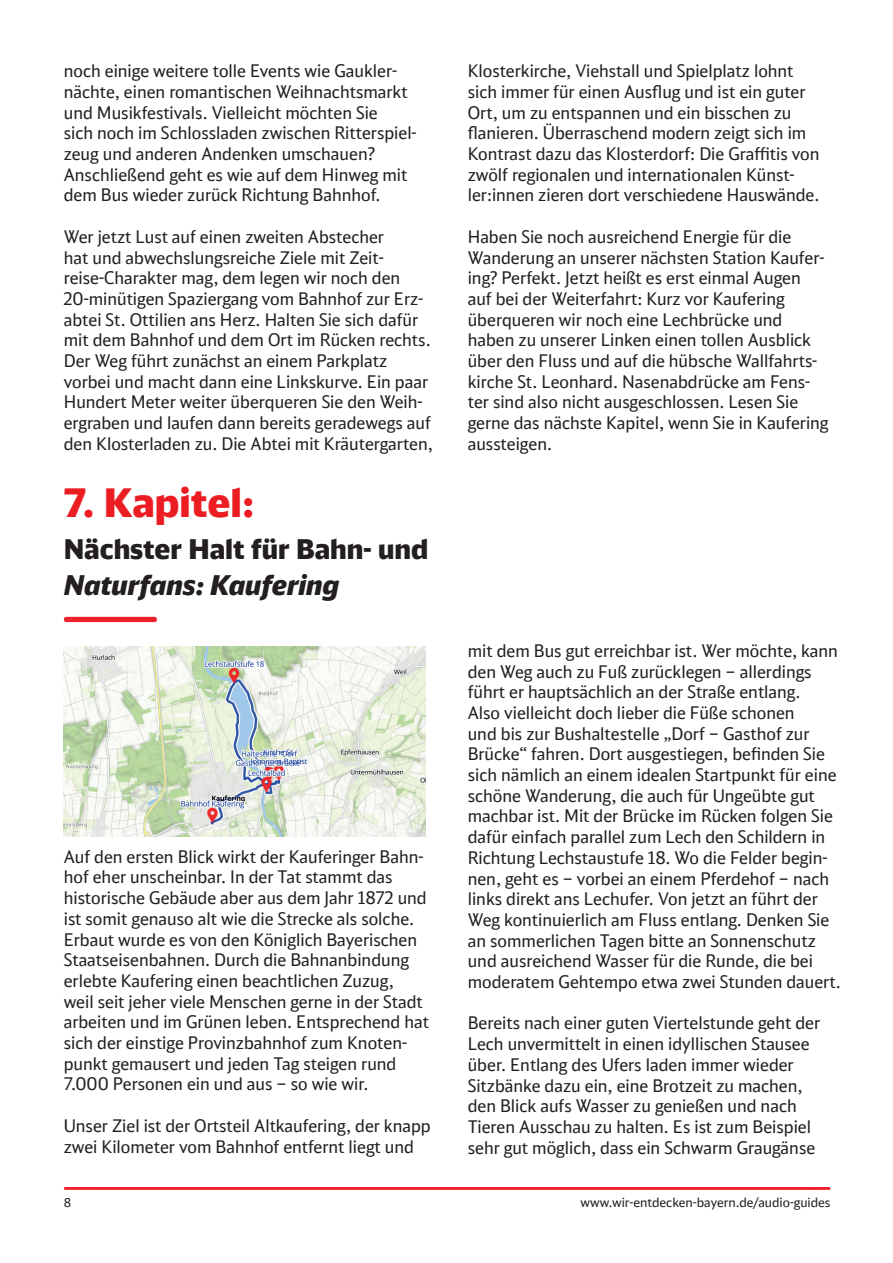
<style>
.page{position:relative;width:893px;height:1263px;background:#fff}
.page>*{position:absolute;margin:0;border:0;box-sizing:border-box;transform-origin:0 0}
.t1{font:900 39px "DB Head";color:#eb1d23}
.t2{font:900 27px "DB Head";color:#231f20}
.t3{font:italic 900 27px "DB Head";color:#231f20}
.t4{font:17.25px/20.7px "DB Head";color:#231f20}
.t5{font:12.75px "DB Head";color:#231f20}
.t6{font:12px "DB Head";color:#231f20}
</style>
<div class="page">
<svg style="left:63px;top:1187px;width:768px;height:3px;background:#ee2b34"></svg>
<img style="left:64px;top:646px;width:361px;height:191px">
<svg style="left:63px;top:617px;width:94px;height:5px"></svg>
<p class="t4" style="left:64px;top:60px;width:354px">noch einige weitere tolle Events wie Gaukler&shy;nächte, einen romantischen Weihnachtsmarkt und Musikfestivals. Vielleicht möchten Sie<br>sich noch im Schlossladen zwischen Ritterspiel&shy;zeug und anderen Andenken umschauen?<br>Anschließend geht es wie auf dem Hinweg mit dem Bus wieder zurück Richtung Bahnhof.</p>
<p class="t4" style="left:64px;top:226px;width:371px">Wer jetzt Lust auf einen zweiten Abstecher<br>hat und abwechslungsreiche Ziele mit Zeit&shy;reise-Charakter mag, dem legen wir noch den 20-minütigen Spaziergang vom Bahnhof zur Erz&shy;abtei St. Ottilien ans Herz. Halten Sie sich dafür mit dem Bahnhof und dem Ort im Rücken rechts.<br>Der Weg führt zunächst an einem Parkplatz vorbei und macht dann eine Linkskurve. Ein paar Hundert Meter weiter überqueren Sie den Weih&shy;ergraben und laufen dann bereits geradewegs auf den Klosterladen zu. Die Abtei mit Kräutergarten,</p>
<h1 class="t1" style="left:64px;top:477px;width:192px">7. Kapitel:</h1>
<h2 class="t2" style="left:64px;top:531px;width:366px">Nächster Halt für Bahn- und</h2>
<h2 class="t3" style="left:64px;top:567px;width:277px">Naturfans: Kaufering</h2>
<p class="t4" style="left:64px;top:846px;width:367px">Auf den ersten Blick wirkt der Kauferinger Bahn&shy;hof eher unscheinbar. In der Tat stammt das historische Gebäude aber aus dem Jahr 1872 und ist somit genauso alt wie die Strecke als solche.<br>Erbaut wurde es von den Königlich Bayerischen Staatseisenbahnen. Durch die Bahnanbindung erlebte Kaufering einen beachtlichen Zuzug,<br>weil seit jeher viele Menschen gerne in der Stadt arbeiten und im Grünen leben. Entsprechend hat sich der einstige Provinzbahnhof zum Knoten&shy;punkt gemausert und jeden Tag steigen rund 7.000 Personen ein und aus – so wie wir.</p>
<p class="t4" style="left:64px;top:1115px;width:368px">Unser Ziel ist der Ortsteil Altkaufering, der knapp zwei Kilometer vom Bahnhof entfernt liegt und</p>
<p class="t4" style="left:468px;top:60px;width:353px">Klosterkirche, Viehstall und Spielplatz lohnt sich immer für einen Ausflug und ist ein guter Ort, um zu entspannen und ein bisschen zu flanieren. Überraschend modern zeigt sich im Kontrast dazu das Klosterdorf: Die Graffitis von zwölf regionalen und internationalen Künst&shy;ler:innen zieren dort verschiedene Hauswände.</p>
<p class="t4" style="left:468px;top:226px;width:362px">Haben Sie noch ausreichend Energie für die Wanderung an unserer nächsten Station Kaufer&shy;ing? Perfekt. Jetzt heißt es erst einmal Augen auf bei der Weiterfahrt: Kurz vor Kaufering überqueren wir noch eine Lechbrücke und haben zu unserer Linken einen tollen Ausblick über den Fluss und auf die hübsche Wallfahrts&shy;kirche St. Leonhard. Nasenabdrücke am Fens&shy;ter sind also nicht ausgeschlossen. Lesen Sie gerne das nächste Kapitel, wenn Sie in Kaufering aussteigen.</p>
<p class="t4" style="left:468px;top:640px;width:375px">mit dem Bus gut erreichbar ist. Wer möchte, kann den Weg auch zu Fuß zurücklegen – allerdings führt er hauptsächlich an der Straße entlang.<br>Also vielleicht doch lieber die Füße schonen<br>und bis zur Bushaltestelle „Dorf – Gasthof zur Brücke“ fahren. Dort ausgestiegen, befinden Sie sich nämlich an einem idealen Startpunkt für eine schöne Wanderung, die auch für Ungeübte gut machbar ist. Mit der Brücke im Rücken folgen Sie dafür einfach parallel zum Lech den Schildern in Richtung Lechstaustufe 18. Wo die Felder begin&shy;nen, geht es – vorbei an einem Pferdehof – nach links direkt ans Lechufer. Von jetzt an führt der Weg kontinuierlich am Fluss entlang. Denken Sie an sommerlichen Tagen bitte an Sonnenschutz und ausreichend Wasser für die Runde, die bei moderatem Gehtempo etwa zwei Stunden dauert.</p>
<p class="t4" style="left:468px;top:1013px;width:354px">Bereits nach einer guten Viertelstunde geht der Lech unvermittelt in einen idyllischen Stausee über. Entlang des Ufers laden immer wieder Sitzbänke dazu ein, eine Brotzeit zu machen, den Blick aufs Wasser zu genießen und nach Tieren Ausschau zu halten. Es ist zum Beispiel sehr gut möglich, dass ein Schwarm Graugänse</p>
<p class="t6" style="left:64px;top:1195px;width:9px">8</p>
<p class="t5" style="left:580px;top:1195px;width:252px">www.wir-entdecken-bayern.de/audio-guides</p>
</div>
